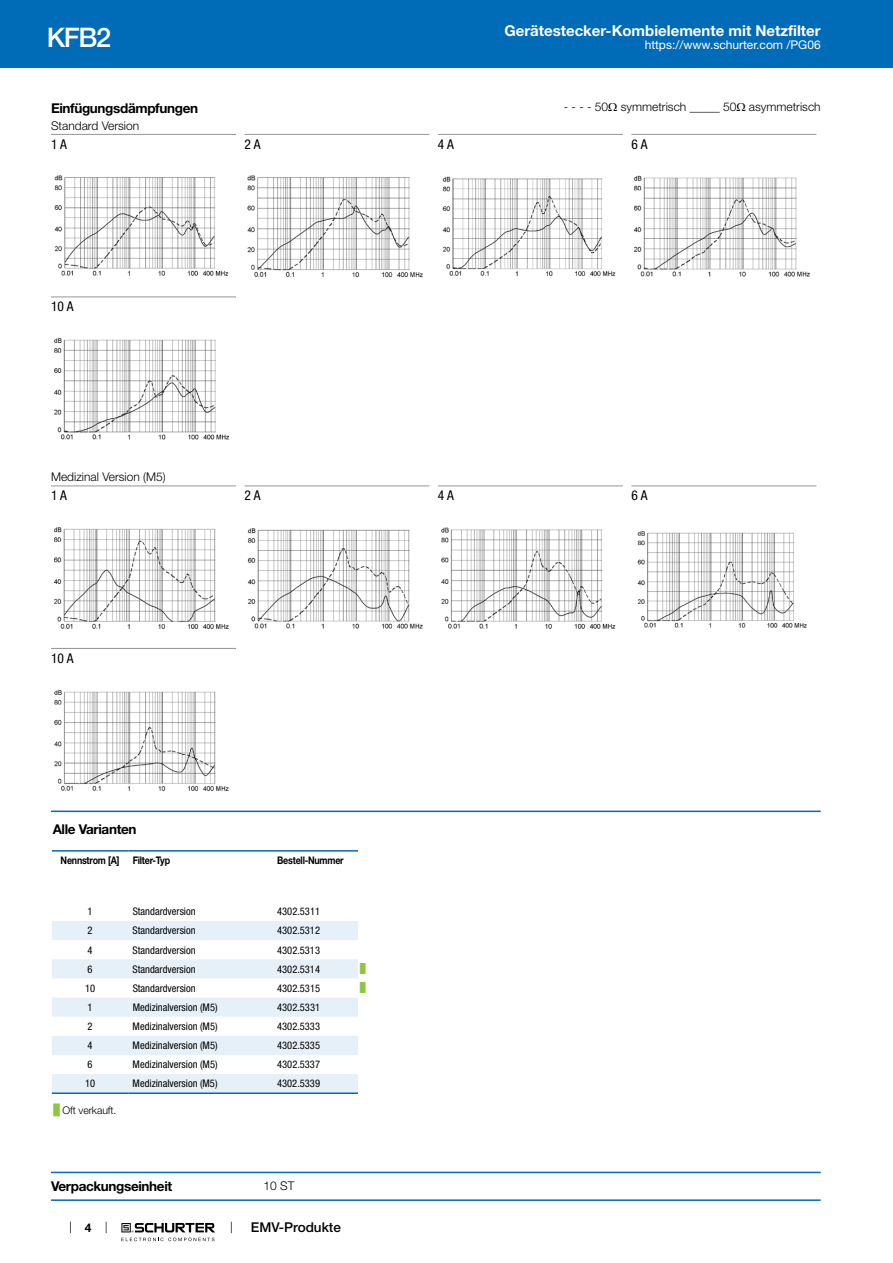
<style>
.page{position:relative;width:893px;height:1263px;background:#fff}
.page>*{position:absolute;margin:0;border:0;box-sizing:border-box;transform-origin:0 0}
.t1{font:500 27px "Helvetica Neue LT";color:#fff}
.t2{font:700 15px "Helvetica Neue LT";color:#fff}
.t3{font:700 13.5px "Helvetica Neue LT";letter-spacing:-.025em;color:#000}
.t4{font:condensed 13.5px "Helvetica Neue LT";color:#000}
.t5{font:500 13.5px "Helvetica Neue LT";color:#000}
.t6{font:300 12px "Helvetica Neue LT";color:#000}
.t7{font:12px "Helvetica Neue LT";color:#fff}
.t8{font:700 12px "Helvetica Neue LT";color:#000}
.t9{font:condensed 10.5px "Helvetica Neue LT";color:#000}
.t10{font:700 10.5px "Helvetica Neue LT";letter-spacing:-.025em;color:#000;scale:.85 1}
.t11{font:300 10.5px "Helvetica Neue LT";letter-spacing:-.01em;color:#000}
.t12{font:9px "Arial Unicode MS";color:#8dc63f}
.s1{font-family:"Arial Unicode MS";font-weight:400}
.s2{font-family:"Arial Unicode MS";font-weight:400;color:#8dc63f}
</style>
<div class="page">
<svg style="left:70px;top:1221px;width:1px;height:12px"></svg>
<svg style="left:121px;top:1223px;width:94px;height:18px"></svg>
<div style="left:0;top:0;width:893px;height:68px;background:#006bb6"></div>
<hr style="left:51px;top:134px;width:185px;height:1px;background:#939598">
<img style="left:54px;top:175px;width:175px;height:101px">
<hr style="left:244px;top:134px;width:185px;height:1px;background:#939598">
<img style="left:247px;top:175px;width:176px;height:103px">
<hr style="left:438px;top:134px;width:185px;height:1px;background:#939598">
<img style="left:442px;top:176px;width:174px;height:101px">
<hr style="left:631px;top:134px;width:185px;height:1px;background:#939598">
<img style="left:634px;top:175px;width:176px;height:102px">
<hr style="left:51px;top:297px;width:185px;height:1px;background:#939598">
<img style="left:54px;top:338px;width:175px;height:102px">
<hr style="left:51px;top:485px;width:185px;height:1px;background:#939598">
<img style="left:54px;top:527px;width:175px;height:102px">
<hr style="left:244px;top:485px;width:185px;height:1px;background:#939598">
<img style="left:247px;top:528px;width:176px;height:101px">
<hr style="left:438px;top:485px;width:185px;height:1px;background:#939598">
<img style="left:441px;top:527px;width:175px;height:102px">
<hr style="left:631px;top:485px;width:185px;height:1px;background:#939598">
<img style="left:637px;top:531px;width:170px;height:97px">
<hr style="left:51px;top:648px;width:185px;height:1px;background:#939598">
<img style="left:54px;top:690px;width:175px;height:102px">
<hr style="left:51px;top:810px;width:770px;height:2px;background:#006bb6">
<svg style="left:52px;top:921px;width:306px;height:171px;fill:#e6f0f8"></svg>
<hr style="left:52px;top:850px;width:76px;height:1px;background:#006bb6">
<hr style="left:128px;top:850px;width:145px;height:1px;background:#006bb6">
<hr style="left:273px;top:850px;width:85px;height:1px;background:#006bb6">
<hr style="left:52px;top:1092px;width:76px;height:2px;background:#006bb6">
<hr style="left:128px;top:1092px;width:145px;height:2px;background:#006bb6">
<hr style="left:273px;top:1092px;width:85px;height:2px;background:#006bb6">
<hr style="left:51px;top:1172px;width:770px;height:1px;background:#006bb6">
<hr style="left:51px;top:1199px;width:770px;height:2px;background:#006bb6">
<h1 class="t1" style="left:47px;top:21px;width:66px">KFB2</h1>
<h2 class="t2" style="left:504px;top:21px;width:318px">Gerätestecker-Kombielemente mit Netzfilter</h2>
<p class="t7" style="left:645px;top:38px;width:178px">https://www.schurter.com /PG06</p>
<p class="t3" style="left:51px;top:99px;width:149px">Einfügungsdämpfungen</p>
<p class="t6" style="left:564px;top:100px;width:258px">- - - - 50<span class="s1">Ω</span> symmetrisch _____ 50<span class="s1">Ω</span> asymmetrisch</p>
<p class="t6" style="left:51px;top:118px;width:90px">Standard Version</p>
<p class="t4" style="left:51px;top:136px;width:17px">1 A</p>
<p class="t4" style="left:244px;top:136px;width:17px">2 A</p>
<p class="t4" style="left:438px;top:136px;width:17px">4 A</p>
<p class="t4" style="left:631px;top:136px;width:17px">6 A</p>
<p class="t4" style="left:51px;top:299px;width:24px">10 A</p>
<p class="t6" style="left:51px;top:470px;width:116px">Medizinal Version (M5)</p>
<p class="t4" style="left:51px;top:488px;width:17px">1 A</p>
<p class="t4" style="left:244px;top:488px;width:17px">2 A</p>
<p class="t4" style="left:438px;top:488px;width:17px">4 A</p>
<p class="t4" style="left:631px;top:488px;width:17px">6 A</p>
<p class="t4" style="left:51px;top:650px;width:24px">10 A</p>
<p class="t3" style="left:53px;top:821px;width:85px">Alle Varianten</p>
<p class="t10" style="left:61px;top:854px;width:130px">Nennstrom [A] Filter-Typ</p>
<p class="t10" style="left:277px;top:854px;width:80px">Bestell-Nummer</p>
<p class="t9" style="left:88px;top:905px;width:7px">1</p>
<p class="t9" style="left:133px;top:905px;width:64px">Standardversion</p>
<p class="t9" style="left:277px;top:905px;width:44px">4302.5311</p>
<p class="t9" style="left:88px;top:924px;width:7px">2</p>
<p class="t9" style="left:133px;top:924px;width:64px">Standardversion</p>
<p class="t9" style="left:277px;top:924px;width:44px">4302.5312</p>
<p class="t9" style="left:88px;top:944px;width:7px">4</p>
<p class="t9" style="left:133px;top:944px;width:64px">Standardversion</p>
<p class="t9" style="left:277px;top:944px;width:44px">4302.5313</p>
<p class="t9" style="left:88px;top:963px;width:7px">6</p>
<p class="t9" style="left:133px;top:963px;width:64px">Standardversion</p>
<p class="t9" style="left:277px;top:963px;width:44px">4302.5314</p>
<p class="t12" style="left:360px;top:962px;width:7px">█</p>
<p class="t9" style="left:85px;top:982px;width:12px">10</p>
<p class="t9" style="left:133px;top:982px;width:64px">Standardversion</p>
<p class="t9" style="left:277px;top:982px;width:44px">4302.5315</p>
<p class="t12" style="left:360px;top:981px;width:7px">█</p>
<p class="t9" style="left:88px;top:1001px;width:7px">1</p>
<p class="t9" style="left:133px;top:1001px;width:86px">Medizinalversion (M5)</p>
<p class="t9" style="left:277px;top:1001px;width:44px">4302.5331</p>
<p class="t9" style="left:88px;top:1020px;width:7px">2</p>
<p class="t9" style="left:133px;top:1020px;width:86px">Medizinalversion (M5)</p>
<p class="t9" style="left:277px;top:1020px;width:44px">4302.5333</p>
<p class="t9" style="left:88px;top:1039px;width:7px">4</p>
<p class="t9" style="left:133px;top:1039px;width:86px">Medizinalversion (M5)</p>
<p class="t9" style="left:277px;top:1039px;width:44px">4302.5335</p>
<p class="t9" style="left:88px;top:1058px;width:7px">6</p>
<p class="t9" style="left:133px;top:1058px;width:86px">Medizinalversion (M5)</p>
<p class="t9" style="left:277px;top:1058px;width:44px">4302.5337</p>
<p class="t9" style="left:85px;top:1078px;width:12px">10</p>
<p class="t9" style="left:133px;top:1078px;width:86px">Medizinalversion (M5)</p>
<p class="t9" style="left:277px;top:1078px;width:44px">4302.5339</p>
<p class="t11" style="left:54px;top:1104px;width:64px"><span class="s2">█</span> Oft verkauft.</p>
<p class="t3" style="left:51px;top:1177px;width:123px">Verpackungseinheit</p>
<p class="t6" style="left:264px;top:1178px;width:32px">10 ST</p>
<p class="t8" style="left:85px;top:1220px;width:8px">4</p>
<p class="t5" style="left:251px;top:1219px;width:92px">EMV-Produkte</p>
</div>
